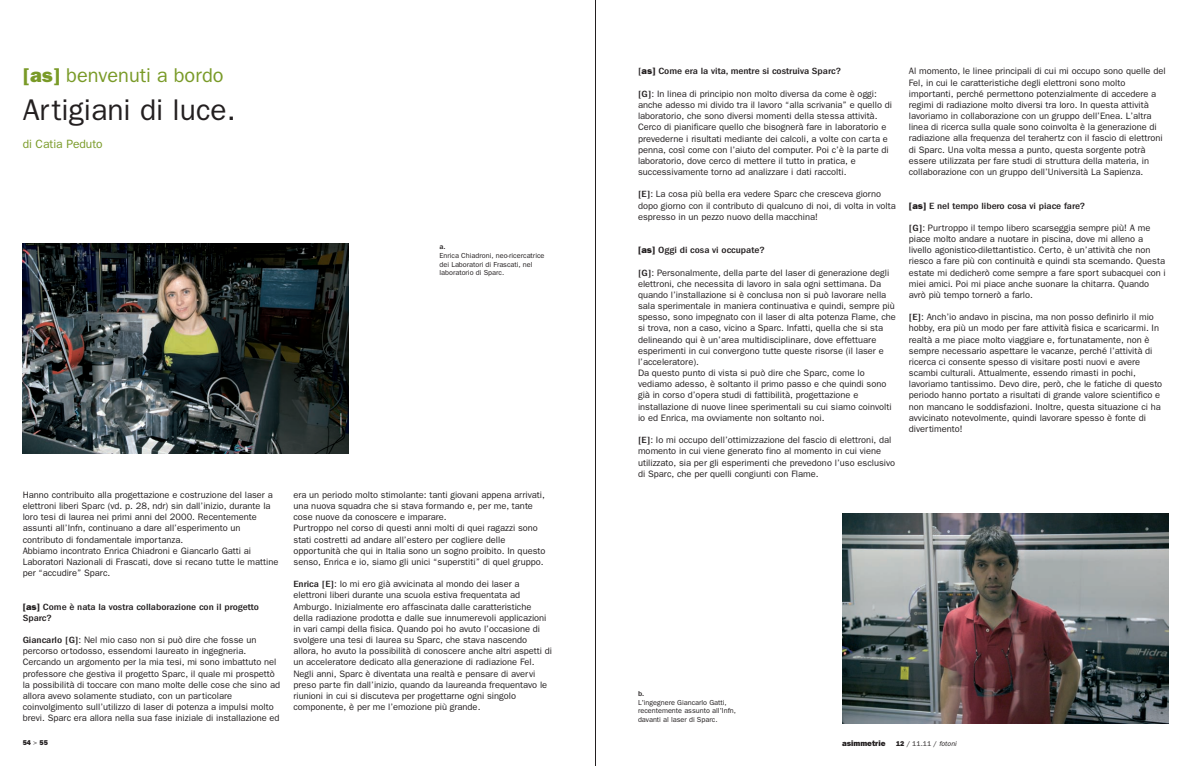
<style>
.page{position:relative;width:1191px;height:766px;background:#fff}
.page>*{position:absolute;margin:0;border:0;box-sizing:border-box;transform-origin:0 0}
.t1{font:30px "Franklin Gothic";color:#231f20}
.t2{font:20px "Franklin Gothic";color:#799a27}
.t3{font:12px "Franklin Gothic";color:#799a27}
.t4{font:9.3px/11.2px "Franklin Gothic";color:#231f20}
.t5{font:500 condensed 9.3px/11px "Franklin Gothic";color:#231f20;scale:1.2 1}
.t6{font:800 8px "Franklin Gothic";color:#231f20}
.t7{font:7.3px/8.8px "Franklin Gothic";color:#231f20}
.t8{font:500 condensed 7.3px "Franklin Gothic";color:#231f20;scale:1.2 1}
.t9{font:7px "Franklin Gothic";color:#231f20}
.t10{font:800 7px "Franklin Gothic";color:#231f20}
.s1{font-weight:800}
.s2{font-weight:800;font-stretch:normal}
.s3{font-weight:500;font-stretch:condensed}
.s4{font-weight:400}
.s5{font-style:italic}
</style>
<div class="page">
<hr style="left:595px;top:0;width:1px;height:765px;background:#231f20">
<img style="left:23px;top:244px;width:326px;height:210px">
<img style="left:842px;top:513px;width:326px;height:210px">
<h2 class="t2" style="left:23px;top:63px;width:202px"><span class="s1">[as]</span> benvenuti a bordo</h2>
<h1 class="t1" style="left:23px;top:92px;width:215px">Artigiani di luce.</h1>
<p class="t3" style="left:23px;top:137px;width:82px">di Catia Peduto</p>
<p class="t8" style="left:439px;top:244px;width:7px">a.</p>
<p class="t7" style="left:439px;top:251px;width:106px">Enrica Chiadroni, neo-ricercatrice dei Laboratori di Frascati, nel laboratorio di Sparc.</p>
<p class="t4" style="left:23px;top:489px;width:257px">Hanno contribuito alla progettazione e costruzione del laser a elettroni liberi Sparc (vd. p. 28, ndr) sin dall’inizio, durante la loro tesi di laurea nei primi anni del 2000. Recentemente assunti all’Infn, continuano a dare all’esperimento un contributo di fondamentale importanza.<br>Abbiamo incontrato Enrica Chiadroni e Giancarlo Gatti ai Laboratori Nazionali di Frascati, dove si recano tutte le mattine per “accudire” Sparc.</p>
<p class="t5" style="left:23px;top:601px;width:198px"><span class="s2">[as]</span> Come è nata la vostra collaborazione con il progetto<br>Sparc?</p>
<p class="t4" style="left:23px;top:634px;width:259px"><span class="s3">Giancarlo [G]</span>: Nel mio caso non si può dire che fosse un percorso ortodosso, essendomi laureato in ingegneria.<br>Cercando un argomento per la mia tesi, mi sono imbattuto nel professore che gestiva il progetto Sparc, il quale mi prospettò la possibilità di toccare con mano molte delle cose che sino ad allora avevo solamente studiato, con un particolare coinvolgimento sull’utilizzo di laser di potenza a impulsi molto brevi. Sparc era allora nella sua fase iniziale di installazione ed</p>
<p class="t10" style="left:23px;top:738px;width:27px">54 <span class="s4">&gt;</span> 55</p>
<p class="t4" style="left:293px;top:489px;width:253px">era un periodo molto stimolante: tanti giovani appena arrivati, una nuova squadra che si stava formando e, per me, tante cose nuove da conoscere e imparare.<br>Purtroppo nel corso di questi anni molti di quei ragazzi sono stati costretti ad andare all’estero per cogliere delle opportunità che qui in Italia sono un sogno proibito. In questo senso, Enrica e io, siamo gli unici “superstiti” di quel gruppo.</p>
<p class="t4" style="left:293px;top:578px;width:260px"><span class="s3">Enrica [E]</span>: Io mi ero già avvicinata al mondo dei laser a elettroni liberi durante una scuola estiva frequentata ad Amburgo. Inizialmente ero affascinata dalle caratteristiche della radiazione prodotta e dalle sue innumerevoli applicazioni in vari campi della fisica. Quando poi ho avuto l’occasione di svolgere una tesi di laurea su Sparc, che stava nascendo allora, ho avuto la possibilità di conoscere anche altri aspetti di un acceleratore dedicato alla generazione di radiazione Fel.<br>Negli anni, Sparc è diventata una realtà e pensare di avervi preso parte fin dall’inizio, quando da laureanda frequentavo le riunioni in cui si discuteva per progettarne ogni singolo componente, è per me l’emozione più grande.</p>
<p class="t5" style="left:638px;top:67px;width:171px">[<span class="s2">as]</span> Come era la vita, mentre si costruiva Sparc?</p>
<p class="t4" style="left:638px;top:88px;width:255px"><span class="s3">[G]</span>: In linea di principio non molto diversa da come è oggi: anche adesso mi divido tra il lavoro “alla scrivania” e quello di laboratorio, che sono diversi momenti della stessa attività.<br>Cerco di pianificare quello che bisognerà fare in laboratorio e prevederne i risultati mediante dei calcoli, a volte con carta e penna, così come con l’aiuto del computer. Poi c’è la parte di laboratorio, dove cerco di mettere il tutto in pratica, e successivamente torno ad analizzare i dati raccolti.</p>
<p class="t4" style="left:638px;top:188px;width:259px"><span class="s3">[E]</span>: La cosa più bella era vedere Sparc che cresceva giorno dopo giorno con il contributo di qualcuno di noi, di volta in volta espresso in un pezzo nuovo della macchina!</p>
<p class="t5" style="left:638px;top:245px;width:107px"><span class="s2">[as]</span> Oggi di cosa vi occupate?</p>
<p class="t4" style="left:638px;top:267px;width:259px"><span class="s3">[G]</span>: Personalmente, della parte del laser di generazione degli elettroni, che necessita di lavoro in sala ogni settimana. Da quando l’installazione si è conclusa non si può lavorare nella sala sperimentale in maniera continuativa e quindi, sempre più spesso, sono impegnato con il laser di alta potenza Flame, che si trova, non a caso, vicino a Sparc. Infatti, quella che si sta delineando qui è un’area multidisciplinare, dove effettuare esperimenti in cui convergono tutte queste risorse (il laser e l’acceleratore).<br>Da questo punto di vista si può dire che Sparc, come lo vediamo adesso, è soltanto il primo passo e che quindi sono già in corso d’opera studi di fattibilità, progettazione e installazione di nuove linee sperimentali su cui siamo coinvolti io ed Enrica, ma ovviamente non soltanto noi.</p>
<p class="t4" style="left:638px;top:434px;width:259px"><span class="s3">[E]</span>: Io mi occupo dell’ottimizzazione del fascio di elettroni, dal momento in cui viene generato fino al momento in cui viene utilizzato, sia per gli esperimenti che prevedono l’uso esclusivo di Sparc, che per quelli congiunti con Flame.</p>
<p class="t4" style="left:908px;top:66px;width:258px">Al momento, le linee principali di cui mi occupo sono quelle del Fel, in cui le caratteristiche degli elettroni sono molto importanti, perché permettono potenzialmente di accedere a regimi di radiazione molto diversi tra loro. In questa attività lavoriamo in collaborazione con un gruppo dell’Enea. L’altra linea di ricerca sulla quale sono coinvolta è la generazione di radiazione alla frequenza del terahertz con il fascio di elettroni di Sparc. Una volta messa a punto, questa sorgente potrà essere utilizzata per fare studi di struttura della materia, in collaborazione con un gruppo dell’Università La Sapienza.</p>
<p class="t5" style="left:908px;top:201px;width:149px"><span class="s2">[as]</span> E nel tempo libero cosa vi piace fare?</p>
<p class="t4" style="left:909px;top:222px;width:258px"><span class="s3">[G]</span>: Purtroppo il tempo libero scarseggia sempre più! A me piace molto andare a nuotare in piscina, dove mi alleno a livello agonistico-dilettantistico. Certo, è un’attività che non riesco a fare più con continuità e quindi sta scemando. Questa estate mi dedicherò come sempre a fare sport subacquei con i miei amici. Poi mi piace anche suonare la chitarra. Quando avrò più tempo tornerò a farlo.</p>
<p class="t4" style="left:909px;top:311px;width:255px"><span class="s3">[E]</span>: Anch’io andavo in piscina, ma non posso definirlo il mio hobby, era più un modo per fare attività fisica e scaricarmi. In realtà a me piace molto viaggiare e, fortunatamente, non è sempre necessario aspettare le vacanze, perché l’attività di ricerca ci consente spesso di visitare posti nuovi e avere scambi culturali. Attualmente, essendo rimasti in pochi, lavoriamo tantissimo. Devo dire, però, che le fatiche di questo periodo hanno portato a risultati di grande valore scientifico e non mancano le soddisfazioni. Inoltre, questa situazione ci ha avvicinato notevolmente, quindi lavorare spesso è fonte di divertimento!</p>
<p class="t8" style="left:638px;top:690px;width:7px">b.</p>
<p class="t7" style="left:638px;top:697px;width:99px">L'ingegnere Giancarlo Gatti, recentemente assunto all'Infn, davanti al laser di Sparc.</p>
<p class="t6" style="left:842px;top:738px;width:45px">asimmetrie</p>
<p class="t9" style="left:896px;top:739px;width:62px"><span class="s1">12</span> / 11.11 / <span class="s5">fotoni</span></p>
</div>
